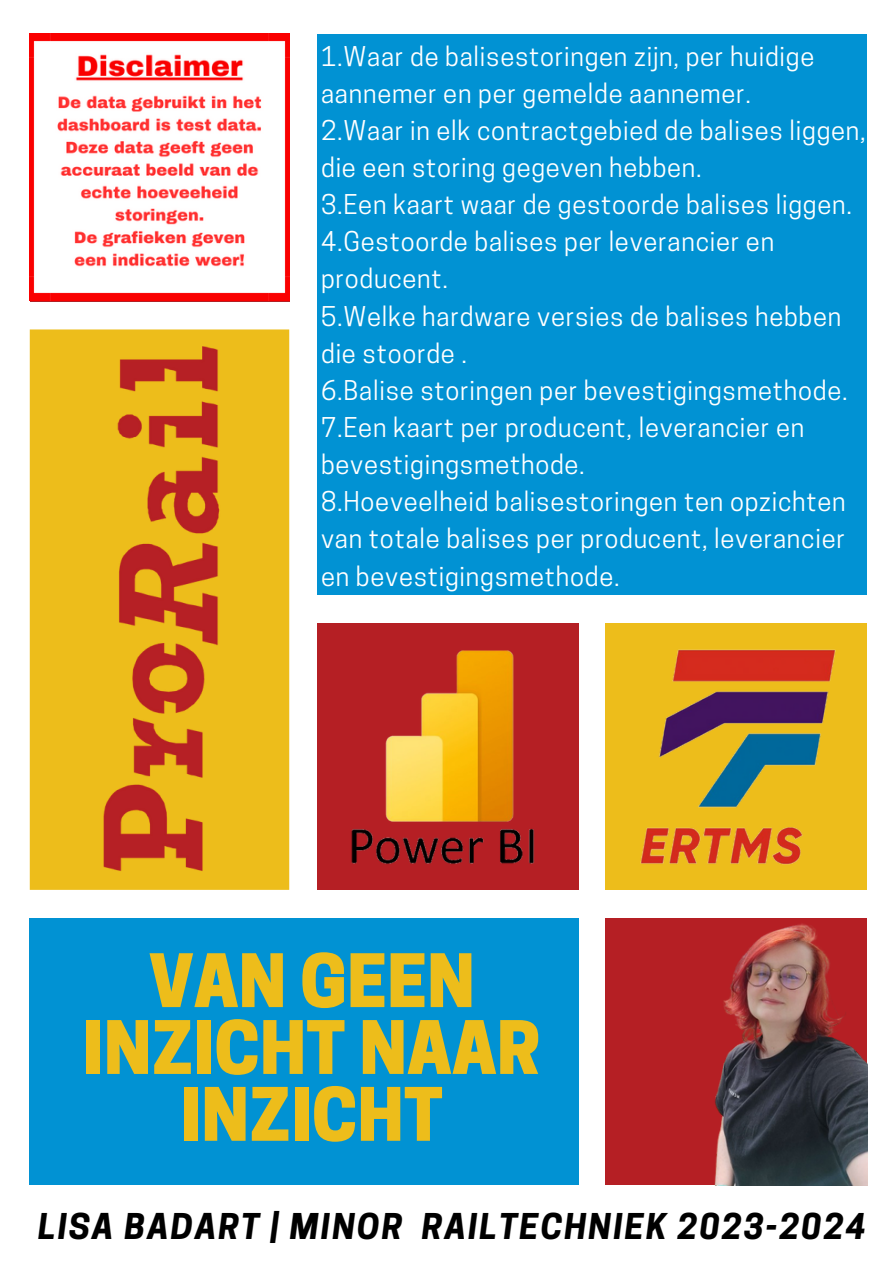
<style>
.page{position:relative;width:893px;height:1264px;background:#fff}
.page>*{position:absolute;margin:0;border:0;box-sizing:border-box;transform-origin:0 0}
.t1{font:800 69px/66.8px "Cooper Hewitt";color:#edbd1b;text-align:center}
.t2{font:italic 700 33.45px "Cooper Hewitt";letter-spacing:.06em;color:#000}
.t3{font:25.65px/37.2px "Cooper Hewitt";letter-spacing:.03em;color:#fff}
</style>
<div class="page">
<div style="left:30px;top:917px;width:549px;height:267px;background:#0192d3"></div>
<div style="left:317px;top:35px;width:549px;height:560px;background:#0192d3"></div>
<div style="left:605px;top:917px;width:261px;height:267px;background:#b51f24"></div>
<div style="left:317px;top:623px;width:262px;height:266px;background:#b51f24"></div>
<div style="left:605px;top:623px;width:261px;height:266px;background:#edbd1b"></div>
<div style="left:30px;top:329px;width:259px;height:560px;background:#edbd1b"></div>
<img style="left:30px;top:34px;width:260px;height:266px">
<img style="left:93px;top:330px;width:134px;height:558px">
<img style="left:640px;top:649px;width:196px;height:216px">
<img style="left:254px;top:648px;width:280px;height:217px">
<img style="left:631px;top:871px;width:236px;height:314px">
<p class="t3" style="left:321px;top:40px;width:494px">1.Waar de balisestoringen zijn, per huidige aannemer en per gemelde aannemer.</p>
<p class="t3" style="left:321px;top:115px;width:546px">2.Waar in elk contractgebied de balises liggen, die een storing gegeven hebben.</p>
<p class="t3" style="left:321px;top:189px;width:532px">3.Een kaart waar de gestoorde balises liggen.</p>
<p class="t3" style="left:321px;top:226px;width:454px">4.Gestoorde balises per leverancier en producent.</p>
<p class="t3" style="left:321px;top:300px;width:521px">5.Welke hardware versies de balises hebben die stoorde .</p>
<p class="t3" style="left:321px;top:375px;width:528px">6.Balise storingen per bevestigingsmethode.</p>
<p class="t3" style="left:321px;top:412px;width:484px">7.Een kaart per producent, leverancier en bevestigingsmethode.</p>
<p class="t3" style="left:321px;top:486px;width:526px;text-align:justify">8.Hoeveelheid balisestoringen ten opzichten van totale balises per producent, leverancier en bevestigingsmethode.</p>
<h1 class="t1" style="left:83px;top:956px;width:459px">VAN GEEN<br>INZICHT NAAR<br>INZICHT</h1>
<p class="t2" style="left:38px;top:1213px;width:828px">LISA BADART | MINOR RAILTECHNIEK 2023-2024</p>
</div>
